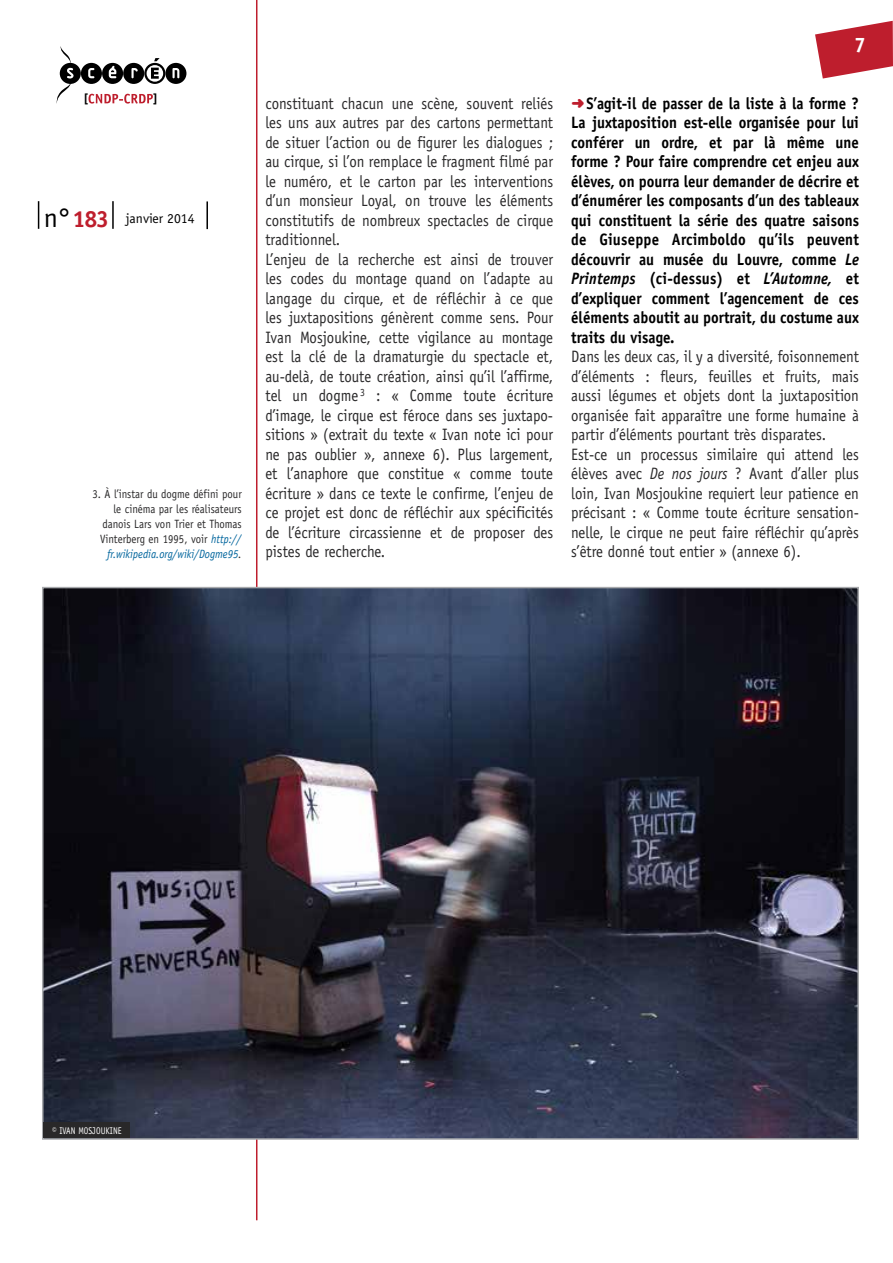
<style>
.page{position:relative;width:893px;height:1263px;background:#fff}
.page>*{position:absolute;margin:0;border:0;box-sizing:border-box;transform-origin:0 0}
.t1{font:700 21px "Officina Sans";color:#fff}
.t2{font:16.5px/19.5px "Officina Sans";color:#292829;scale:.9 1}
.t3{font:700 16.5px/19.5px "Officina Sans";color:#000;text-align:justify;scale:.9 1}
.t4{font:16.5px/19.5px "Officina Sans Std";color:#292829;scale:.9 1}
.t5{font:13.65px "Officina Sans";color:#000}
.t6{font:12px/15px "Officina Sans Std";color:#292829;text-align:right;scale:.9 1}
.t7{font:700 12px "Officina Sans Std";color:#000}
.t8{font:9.75px "Officina Sans Std";letter-spacing:.005em;color:#fff;scale:.85 1}
.s1{font-size:27.3px}
.s2{font-weight:700;font-size:23.4px;color:#be1e2d}
.s3{font-style:italic;color:#00659d}
.s4{font-style:italic}
.s5{font-family:"Distro Bats";font-weight:400;font-size:15px;color:#be1e2d}
</style>
<div class="page">
<svg style="left:815px;top:21px;width:78px;height:58px"></svg>
<hr style="left:256px;top:0;width:1px;height:1220px;background:#be1e2d">
<hr style="left:206px;top:201px;width:2px;height:28px;background:#000">
<svg style="left:38px;top:201px;width:1px;height:28px"></svg>
<svg style="left:56px;top:46px;width:130px;height:58px"></svg>
<hr style="left:112px;top:201px;width:2px;height:28px;background:#000">
<img style="left:45px;top:590px;width:811px;height:547px">
<div style="left:44px;top:1122px;width:86px;height:16px;background:#292829"></div>
<p class="t7" style="left:83px;top:91px;width:7px">[</p>
<p class="t7" style="left:153px;top:91px;width:7px">]</p>
<p class="t5" style="left:44px;top:211px;width:152px"><span class="s1">n°</span><span class="s2">183</span> janvier 2014</p>
<p class="t6" style="left:92px;top:486px;width:167px">3. À l’instar du dogme défini pour le cinéma par les réalisateurs danois Lars von Trier et Thomas<br>Vinterberg en 1995, voir <span class="s3">http:// fr.wikipedia.org/wiki/Dogme95</span><span class="s4">.</span></p>
<p class="t1" style="left:854px;top:32px;width:13px">7</p>
<p class="t2" style="left:265px;top:93px;width:321px">constituant chacun une scène, souvent reliés les uns aux autres par des cartons permettant de situer l’action ou de figurer les dialogues ; au cirque, si l’on remplace le fragment filmé par le numéro, et le carton par les interventions d’un monsieur Loyal, on trouve les éléments constitutifs de nombreux spectacles de cirque traditionnel.<br>L’enjeu de la recherche est ainsi de trouver les codes du montage quand on l’adapte au langage du cirque, et de réfléchir à ce que les juxtapositions génèrent comme sens. Pour Ivan Mosjoukine, cette vigilance au montage est la clé de la dramaturgie du spectacle et, au-delà, de toute création, ainsi qu’il l’affirme, tel un dogme <sup>3</sup> : « Comme toute écriture d’image, le cirque est féroce dans ses juxtapo&shy;sitions » (extrait du texte « Ivan note ici pour ne pas oublier », annexe 6). Plus largement, et l’anaphore que constitue « comme toute écriture » dans ce texte le confirme, l’enjeu de ce projet est donc de réfléchir aux spécificités de l’écriture circassienne et de proposer des pistes de recherche.</p>
<p class="t3" style="left:571px;top:93px;width:321px"><span class="s5">b</span>S’agit-il de passer de la liste à la forme ?<br>La juxtaposition est-elle organisée pour lui conférer un ordre, et par là même une forme ? Pour faire comprendre cet enjeu aux élèves, on pourra leur demander de décrire et d’énumérer les composants d’un des tableaux qui constituent la série des quatre saisons de Giuseppe Arcimboldo qu’ils peuvent découvrir au musée du Louvre, comme <span class="s4">Le Printemps</span> (ci-dessus) et <span class="s4">L’Automne,</span> et d’expliquer comment l’agencement de ces éléments aboutit au portrait, du costume aux traits du visage.</p>
<p class="t4" style="left:571px;top:347px;width:321px">Dans les deux cas, il y a diversité, foisonnement d’éléments : fleurs, feuilles et fruits, mais aussi légumes et objets dont la juxtaposition organisée fait apparaître une forme humaine à partir d’éléments pourtant très disparates.<br>Est-ce un processus similaire qui attend les élèves avec <span class="s4">De nos jours</span> ? Avant d’aller plus loin, Ivan Mosjoukine requiert leur patience en précisant : « Comme toute écriture sensation&shy;nelle, le cirque ne peut faire réfléchir qu’après s’être donné tout entier » (annexe 6).</p>
<p class="t8" style="left:52px;top:1125px;width:83px">© IVAN MOSJOUKINE</p>
</div>
